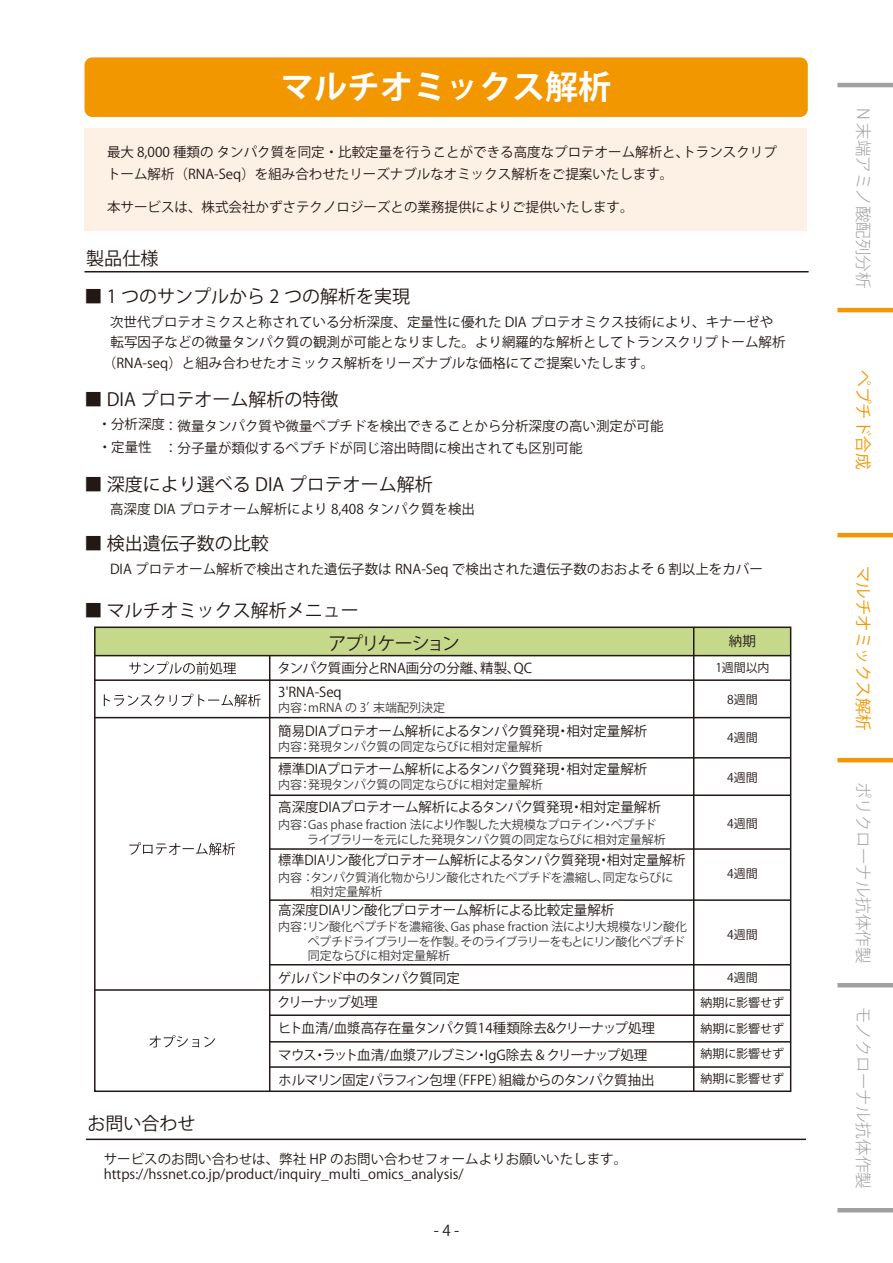
<style>
.page{position:relative;width:893px;height:1263px;background:#fff}
.page>*{position:absolute;margin:0;border:0;box-sizing:border-box;transform-origin:0 0}
.t1{font:700 33px "Koz Go Pr 6 N";color:#fff}
.t2{font:18px "Koz Go Pr 6 N";color:#221815}
.t3{font:18px "Koz Go Pr 6 N";letter-spacing:-.09em;color:#221815}
.t4{font:300 16.5px "Koz Go Pr 6 N";color:#9fa0a0}
.t5{font:16.5px "Koz Go Pr 6 N";color:#f39700}
.t6{font:15px "Koz Go Pr 6 N";color:#221815}
.t7{font:13.5px/22.5px "Koz Go Pr 6 N";color:#221815}
.t8{font:13.5px "Koz Go Pr 6 N";letter-spacing:-.02em;color:#221815}
.t9{font:13.5px/26.4px "Koz Go Pr 6 N";letter-spacing:-.04em;color:#221815}
.t10{font:12px/14.4px "Koz Go Pr 6 N";color:#3e3a39}
.t11{font:12px/14.4px "Koz Go Pr 6 N";letter-spacing:-.02em;color:#3e3a39}
.t12{font:12px/25.3px "Koz Go Pr 6 N";color:#221815;text-align:justify}
.s1{font-size:15px}
</style>
<div class="page">
<div style="left:85px;top:57px;width:723px;height:60px;background:#f39700;border-radius:8px"></div>
<div style="left:85px;top:128px;width:722px;height:102px;background:#fdf0e5"></div>
<hr style="left:85px;top:271px;width:724px;height:1px;background:#221815">
<svg style="left:149px;top:1035px;width:66px;height:12px"></svg>
<div style="left:94px;top:627px;width:697px;height:29px;background:#c6d98b"></div>
<svg style="left:104px;top:694px;width:60px;height:12px"></svg>
<svg style="left:170px;top:694px;width:91px;height:13px"></svg>
<svg style="left:129px;top:661px;width:107px;height:13px"></svg>
<svg style="left:129px;top:842px;width:106px;height:13px"></svg>
<div style="left:94px;top:626px;width:697px;height:466px;border:2px solid #221815"></div>
<hr style="left:270px;top:1066px;width:521px;height:2px;background:#221815">
<hr style="left:270px;top:1041px;width:521px;height:1px;background:#221815">
<hr style="left:270px;top:1014px;width:521px;height:2px;background:#221815">
<hr style="left:95px;top:989px;width:696px;height:2px;background:#221815">
<hr style="left:270px;top:964px;width:521px;height:1px;background:#221815">
<hr style="left:270px;top:899px;width:521px;height:2px;background:#221815">
<hr style="left:270px;top:848px;width:521px;height:2px;background:#221815">
<hr style="left:270px;top:794px;width:521px;height:2px;background:#221815">
<hr style="left:270px;top:757px;width:521px;height:1px;background:#221815">
<hr style="left:95px;top:717px;width:696px;height:1px;background:#221815">
<hr style="left:95px;top:679px;width:696px;height:2px;background:#221815">
<hr style="left:95px;top:655px;width:696px;height:1px;background:#221815">
<hr style="left:693px;top:627px;width:1px;height:464px;background:#221815">
<hr style="left:269px;top:656px;width:1px;height:435px;background:#221815">
<hr style="left:86px;top:1138px;width:720px;height:2px;background:#221815">
<hr style="left:837px;top:983px;width:56px;height:4px;background:#9fa0a0">
<hr style="left:837px;top:758px;width:56px;height:4px;background:#f39700">
<hr style="left:837px;top:533px;width:56px;height:4px;background:#f39700">
<hr style="left:837px;top:308px;width:56px;height:4px;background:#f39700">
<hr style="left:837px;top:83px;width:56px;height:4px;background:#9fa0a0">
<hr style="left:837px;top:1208px;width:56px;height:4px;background:#9fa0a0">
<h1 class="t1" style="left:281px;top:68px;width:331px">マルチオミックス解析</h1>
<p class="t7" style="left:107px;top:141px;width:671px">最大 8,000 種類の タンパク質を同定・比較定量を行うことができる高度なプロテオーム解析と､トランスクリプトーム解析（RNA-Seq）を組み合わせたリーズナブルなオミックス解析をご提案いたします。</p>
<p class="t7" style="left:107px;top:196px;width:528px">本サービスは、株式会社かずさテクノロジーズとの業務提供によりご提供いたします。</p>
<h2 class="t2" style="left:86px;top:249px;width:74px">製品仕様</h2>
<h2 class="t2" style="left:85px;top:286px;width:327px">■ 1 つのサンプルから 2 つの解析を実現</h2>
<p class="t7" style="left:88px;top:311px;width:687px"><span class="s1">　</span> 次世代プロテオミクスと称されている分析深度、定量性に優れた DIA プロテオミクス技術により、キナーゼや</p>
<p class="t7" style="left:85px;top:331px;width:703px">　 転写因子などの微量タンパク質の観測が可能となりました。より網羅的な解析としてトランスクリプトーム解析</p>
<p class="t7" style="left:103px;top:352px;width:553px">（RNA-seq）と組み合わせたオミックス解析をリーズナブルな価格にてご提案いたします。</p>
<h2 class="t2" style="left:85px;top:390px;width:255px">■ DIA プロテオーム解析の特徴</h2>
<p class="t7" style="left:85px;top:413px;width:82px">　 ・ 分析深度　・ 定量性</p>
<h2 class="t2" style="left:85px;top:474px;width:350px">■ 深度により選べる DIA プロテオーム解析</h2>
<p class="t7" style="left:88px;top:498px;width:389px"><span class="s1">　</span> 高深度 DIA プロテオーム解析により 8,408 タンパク質を検出</p>
<h2 class="t2" style="left:85px;top:533px;width:186px">■ 検出遺伝子数の比較</h2>
<p class="t7" style="left:88px;top:558px;width:676px"><span class="s1">　</span> DIA プロテオーム解析で検出された遺伝子数は RNA-Seq で検出された遺伝子数のおおよそ 6 割以上をカバー</p>
<p class="t7" style="left:164px;top:415px;width:501px">：微量タンパク質や微量ペプチドを検出できることから分析深度の高い測定が可能：分子量が類似するペプチドが同じ溶出時間に検出されても区別可能</p>
<h2 class="t2" style="left:85px;top:600px;width:276px">■ マルチオミックス解析メニュー</h2>
<h2 class="t3" style="left:329px;top:633px;width:133px">アプリケーション</h2>
<p class="t7" style="left:278px;top:657px;width:256px;line-height:23.4px">タンパク質画分とRNA画分の分離、精製、QC<br>3'RNA-Seq</p>
<p class="t8" style="left:278px;top:723px;width:371px">簡易DIAプロテオーム解析によるタンパク質発現・相対定量解析</p>
<p class="t8" style="left:278px;top:762px;width:371px">標準DIAプロテオーム解析によるタンパク質発現・相対定量解析</p>
<p class="t7" style="left:278px;top:796px;width:384px">高深度DIAプロテオーム解析によるタンパク質発現・相対定量解析</p>
<p class="t10" style="left:278px;top:701px;width:168px">内容：mRNA の 3′末端配列決定</p>
<p class="t10" style="left:278px;top:740px;width:266px">内容：発現タンパク質の同定ならびに相対定量解析</p>
<p class="t10" style="left:278px;top:778px;width:266px">内容：発現タンパク質の同定ならびに相対定量解析</p>
<p class="t10" style="left:278px;top:818px;width:389px">内容：Gas phase fraction 法により作製した大規模なプロテイン・ペプチド　　 ライブラリーを元にした発現タンパク質の同定ならびに相対定量解析</p>
<p class="t10" style="left:278px;top:870px;width:397px">内容 ：タンパク質消化物からリン酸化されたペプチドを濃縮し、同定ならびに　　 相対定量解析</p>
<p class="t11" style="left:278px;top:920px;width:410px">内容：リン酸化ペプチドを濃縮後、Gas phase fraction 法により大規模なリン酸化　　 ペプチドライブラリーを作製。そのライブラリーをもとにリン酸化ペプチド　　 同定ならびに相対定量解析</p>
<p class="t8" style="left:278px;top:852px;width:409px">標準DIAリン酸化プロテオーム解析によるタンパク質発現・相対定量解析</p>
<p class="t7" style="left:278px;top:899px;width:338px">高深度DIAリン酸化プロテオーム解析による比較定量解析</p>
<p class="t7" style="left:729px;top:630px;width:28px">納期</p>
<p class="t12" style="left:715px;top:655px;width:56px">1週間以内</p>
<p class="t12" style="left:727px;top:687px;width:32px">8週間</p>
<p class="t12" style="left:727px;top:725px;width:32px">4週間</p>
<p class="t12" style="left:727px;top:765px;width:32px">4週間</p>
<p class="t12" style="left:727px;top:811px;width:32px">4週間</p>
<p class="t12" style="left:727px;top:861px;width:32px">4週間</p>
<p class="t12" style="left:727px;top:922px;width:32px">4週間</p>
<p class="t8" style="left:278px;top:970px;width:183px">ゲルバンド中のタンパク質同定</p>
<p class="t12" style="left:727px;top:965px;width:32px">4週間</p>
<p class="t9" style="left:277px;top:989px;width:379px">クリーナップ処理<br>ヒト血清/血漿高存在量タンパク質14種類除去&amp;クリーナップ処理マウス・ラット血清/血漿アルブミン・IgG除去 &amp; クリーナップ処理</p>
<p class="t8" style="left:278px;top:1072px;width:378px">ホルマリン固定パラフィン包埋（FFPE）組織からのタンパク質抽出</p>
<h2 class="t2" style="left:88px;top:1113px;width:109px">お問い合わせ</h2>
<p class="t7" style="left:104px;top:1148px;width:525px">サービスのお問い合わせは、弊社 HP のお問い合わせフォームよりお願いいたします。</p>
<p class="t7" style="left:104px;top:1163px;width:361px">https://hssnet.co.jp/product/inquiry_multi_omics_analysis/</p>
<p class="t6" style="left:434px;top:1222px;width:27px">- 4 -</p>
<p class="t12" style="left:700px;top:990px;width:85px">納期に影響せず納期に影響せず納期に影響せず納期に影響せず</p>
<p class="t4" style="left:872px;top:108px;width:182px;rotate:90deg">N 末端アミノ酸配列分析</p>
<p class="t5" style="left:872px;top:370px;width:100px;rotate:90deg">ペプチド合成</p>
<p class="t5" style="left:872px;top:566px;width:166px;rotate:90deg">マルチオミックス解析</p>
<p class="t4" style="left:872px;top:782px;width:183px;rotate:90deg">ポリクローナル抗体作製</p>
<p class="t4" style="left:872px;top:1007px;width:183px;rotate:90deg">モノクローナル抗体作製</p>
</div>
